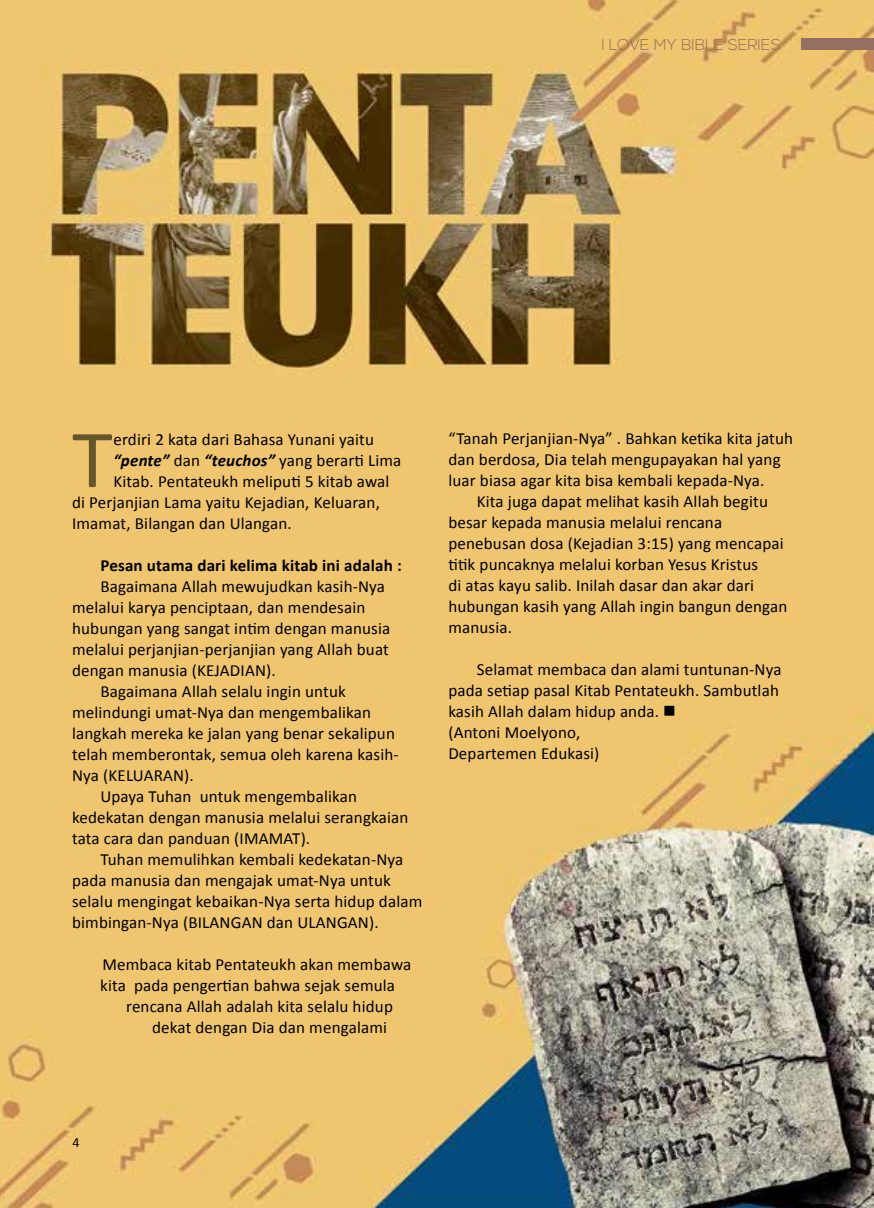
<style>
.page{position:relative;width:874px;height:1208px;background:#fff}
.page>*{position:absolute;margin:0;border:0;box-sizing:border-box;transform-origin:0 0}
.t1{font:83.2px "Calibri";color:#65552b}
.t2{font:17px/21px "Calibri";letter-spacing:.01em;color:#000}
.t3{font:700 17px "Calibri";letter-spacing:.01em;color:#000}
.t4{font:300 15.6px "Nexa";color:#947060}
.t5{font:14px "Calibri";color:#000}
.s1{font-weight:700;font-style:italic}
</style>
<div class="page">
<img style="left:0;top:0;width:873px;height:1208px">
<div style="left:801px;top:38px;width:72px;height:12px;background:#947060"></div>
<p class="t4" style="left:601px;top:35px;width:181px">I LOVE MY BIBLE SERIES</p>
<h1 class="t1" style="left:72px;top:407px;width:42px">T</h1>
<p class="t2" style="left:113px;top:429px;width:262px">erdiri 2 kata dari Bahasa Yunani yaitu</p>
<p class="t2" style="left:113px;top:450px;width:289px"><span class="s1">“pente”</span> dan <span class="s1">“teuchos”</span> yang berarti Lima</p>
<p class="t2" style="left:113px;top:471px;width:277px">Kitab. Pentateukh meliputi 5 kitab awal</p>
<p class="t2" style="left:72px;top:492px;width:309px">di Perjanjian Lama yaitu Kejadian, Keluaran,</p>
<p class="t2" style="left:72px;top:513px;width:221px">Imamat, Bilangan dan Ulangan.</p>
<p class="t3" style="left:100px;top:554px;width:302px">Pesan utama dari kelima kitab ini adalah :</p>
<p class="t2" style="left:100px;top:576px;width:286px">Bagaimana Allah mewujudkan kasih-Nya</p>
<p class="t2" style="left:72px;top:597px;width:294px">melalui karya penciptaan, dan mendesain</p>
<p class="t2" style="left:72px;top:618px;width:319px">hubungan yang sangat intim dengan manusia</p>
<p class="t2" style="left:72px;top:639px;width:318px">melalui perjanjian-perjanjian yang Allah buat</p>
<p class="t2" style="left:72px;top:660px;width:205px">dengan manusia (KEJADIAN).</p>
<p class="t2" style="left:100px;top:681px;width:247px">Bagaimana Allah selalu ingin untuk</p>
<p class="t2" style="left:72px;top:702px;width:300px">melindungi umat-Nya dan mengembalikan</p>
<p class="t2" style="left:72px;top:723px;width:324px">langkah mereka ke jalan yang benar sekalipun</p>
<p class="t2" style="left:72px;top:744px;width:328px">telah memberontak, semua oleh karena kasih-</p>
<p class="t2" style="left:72px;top:765px;width:123px">Nya (KELUARAN).</p>
<p class="t2" style="left:100px;top:786px;width:258px">Upaya Tuhan untuk mengembalikan</p>
<p class="t2" style="left:72px;top:807px;width:338px">kedekatan dengan manusia melalui serangkaian</p>
<p class="t2" style="left:72px;top:828px;width:239px">tata cara dan panduan (IMAMAT).</p>
<p class="t2" style="left:100px;top:849px;width:304px">Tuhan memulihkan kembali kedekatan-Nya</p>
<p class="t2" style="left:72px;top:870px;width:320px">pada manusia dan mengajak umat-Nya untuk</p>
<p class="t2" style="left:72px;top:891px;width:351px">selalu mengingat kebaikan-Nya serta hidup dalam</p>
<p class="t2" style="left:72px;top:912px;width:308px">bimbingan-Nya (BILANGAN dan ULANGAN).</p>
<p class="t2" style="left:102px;top:954px;width:310px">Membaca kitab Pentateukh akan membawa</p>
<p class="t2" style="left:100px;top:975px;width:296px">kita pada pengertian bahwa sejak semula</p>
<p class="t2" style="left:126px;top:996px;width:268px">rencana Allah adalah kita selalu hidup</p>
<p class="t2" style="left:152px;top:1017px;width:236px">dekat dengan Dia dan mengalami</p>
<p class="t2" style="left:448px;top:428px;width:346px">“Tanah Perjanjian-Nya” . Bahkan ketika kita jatuh dan berdosa, Dia telah mengupayakan hal yang luar biasa agar kita bisa kembali kepada-Nya.</p>
<p class="t2" style="left:448px;top:491px;width:340px;text-indent:28px">Kita juga dapat melihat kasih Allah begitu besar kepada manusia melalui rencana penebusan dosa (Kejadian 3:15) yang mencapai titik puncaknya melalui korban Yesus Kristus<br>di atas kayu salib. Inilah dasar dan akar dari hubungan kasih yang Allah ingin bangun dengan manusia.</p>
<p class="t2" style="left:448px;top:659px;width:334px;text-indent:28px">Selamat membaca dan alami tuntunan-Nya pada setiap pasal Kitab Pentateukh. Sambutlah kasih Allah dalam hidup anda. ■<br>(Antoni Moelyono,<br>Departemen Edukasi)</p>
<p class="t5" style="left:72px;top:1133px;width:9px">4</p>
</div>
